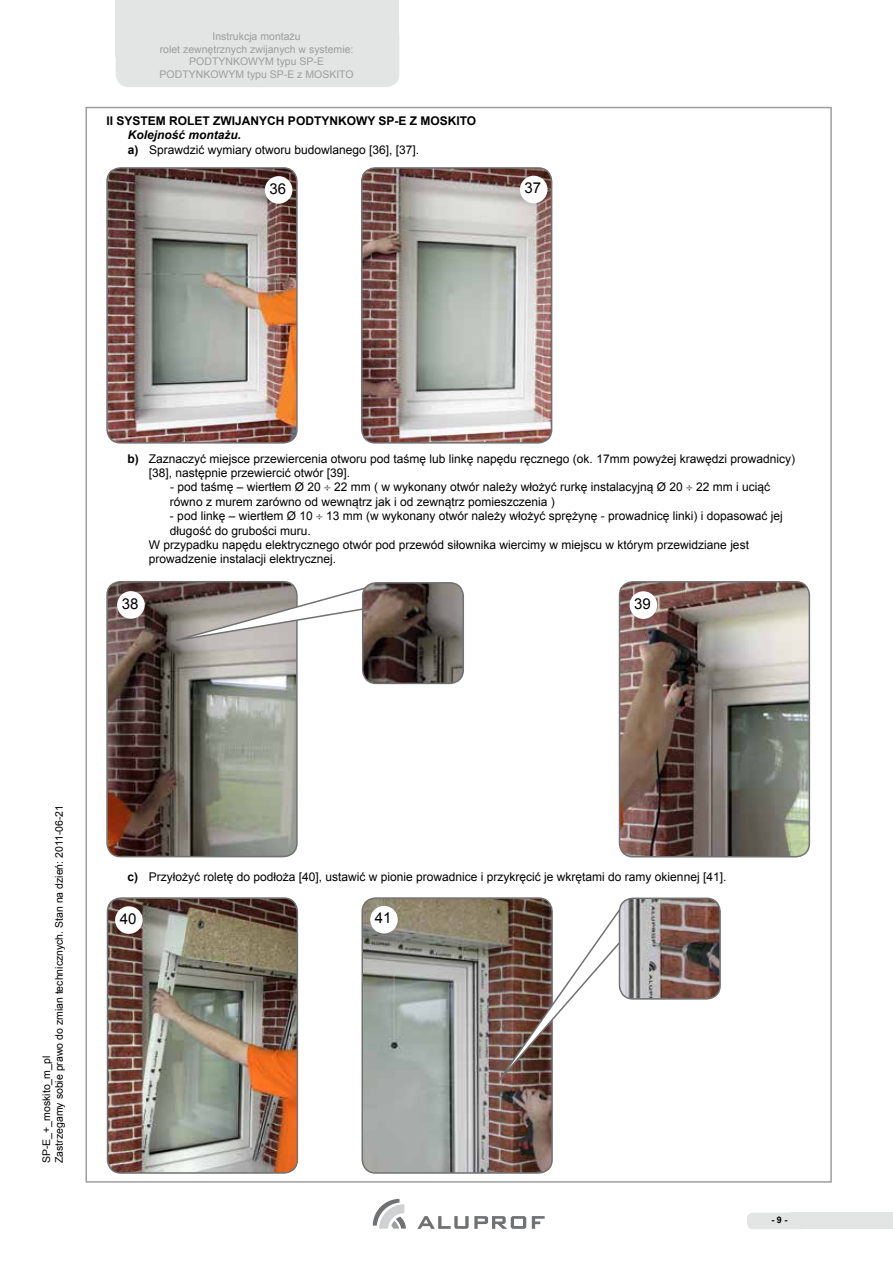
<style>
.page{position:relative;width:893px;height:1263px;background:#fff}
.page>*{position:absolute;margin:0;border:0;box-sizing:border-box;transform-origin:0 0}
.t1{font:15px "Arial";color:#000}
.t2{font:12px/14.4px "Arial";color:#000}
.t3{font:700 12px "Arial";color:#000}
.t4{font:10.5px/12.6px "Arial";color:#9c9e9f;text-align:center}
.t5{font:10.5px/12.6px "Arial";color:#000}
.t6{font:700 9px "Arial";color:#000}
.s1{font-weight:700;font-style:italic}
.s2{font-weight:700}
</style>
<div class="page">
<div style="left:747px;top:1212px;width:63px;height:17px;background:#e3e4e4;border-radius:6px"></div>
<div style="left:790px;top:1212px;width:103px;height:17px;background:#e3e4e4"></div>
<svg style="left:373px;top:1199px;width:33px;height:29px"></svg>
<svg style="left:417px;top:1216px;width:109px;height:13px"></svg>
<svg style="left:532px;top:1216px;width:13px;height:13px"></svg>
<div style="left:116px;top:0;width:283px;height:56px;background:#e3e4e4"></div>
<div style="left:116px;top:21px;width:283px;height:66px;background:#e3e4e4;border-radius:14px"></div>
<img style="left:108px;top:583px;width:188px;height:273px">
<div style="left:106px;top:581px;width:192px;height:276px;border:2px solid #707172;border-radius:14px"></div>
<img style="left:363px;top:168px;width:189px;height:274px">
<div style="left:361px;top:167px;width:191px;height:277px;border:2px solid #707172;border-radius:14px"></div>
<img style="left:109px;top:170px;width:186px;height:271px">
<div style="left:106px;top:167px;width:192px;height:277px;border:2px solid #707172;border-radius:14px"></div>
<div style="left:265px;top:176px;width:27px;height:28px;background:#fff;border-radius:50%"></div>
<div style="left:520px;top:176px;width:27px;height:27px;background:#fff;border-radius:50%"></div>
<div style="left:117px;top:591px;width:28px;height:28px;background:#fff;border-radius:50%"></div>
<svg style="left:174px;top:582px;width:198px;height:60px"></svg>
<img style="left:363px;top:583px;width:100px;height:100px">
<div style="left:362px;top:582px;width:102px;height:102px;border:2px solid #707172;border-radius:14px"></div>
<img style="left:364px;top:900px;width:187px;height:271px">
<div style="left:361px;top:897px;width:192px;height:277px;border:2px solid #707172;border-radius:14px"></div>
<img style="left:108px;top:899px;width:188px;height:273px">
<div style="left:107px;top:897px;width:191px;height:277px;border:2px solid #707172;border-radius:14px"></div>
<div style="left:115px;top:906px;width:28px;height:28px;background:#fff;border-radius:50%"></div>
<div style="left:370px;top:906px;width:28px;height:27px;background:#fff;border-radius:50%"></div>
<img style="left:619px;top:583px;width:190px;height:274px">
<div style="left:619px;top:581px;width:191px;height:276px;border:2px solid #707172;border-radius:14px"></div>
<div style="left:630px;top:591px;width:27px;height:28px;background:#fff;border-radius:50%"></div>
<svg style="left:497px;top:906px;width:122px;height:176px"></svg>
<img style="left:619px;top:900px;width:99px;height:98px">
<div style="left:619px;top:897px;width:102px;height:103px;border:2px solid #707172;border-radius:14px"></div>
<p class="t4" style="left:160px;top:30px;width:196px">Instrukcja montażu<br>rolet zewnętrznych zwijanych w systemie:<br>PODTYNKOWYM typu SP-E<br>PODTYNKOWYM typu SP-E z MOSKITO</p>
<p class="t3" style="left:107px;top:113px;width:371px">II SYSTEM ROLET ZWIJANYCH PODTYNKOWY SP-E Z MOSKITO</p>
<p class="t2" style="left:128px;top:128px;width:293px"><span class="s1">Kolejność montażu.<br></span><span class="s2">a)</span> Sprawdzić wymiary otworu budowlanego [36], [37].</p>
<p class="t1" style="left:269px;top:178px;width:18px">36</p>
<p class="t1" style="left:524px;top:178px;width:18px">37</p>
<p class="t2" style="left:149px;top:451px;width:648px;text-indent:-21px"><span class="s2">b)</span> Zaznaczyć miejsce przewiercenia otworu pod taśmę lub linkę napędu ręcznego (ok. 17mm powyżej krawędzi prowadnicy) [38], następnie przewiercić otwór [39].</p>
<p class="t2" style="left:170px;top:480px;width:602px">- pod taśmę – wiertłem Ø 20 22 mm ( w wykonany otwór należy włożyć rurkę instalacyjną Ø 20 22 mm i uciąć równo z murem zarówno od wewnątrz jak i od zewnątrz pomieszczenia )</p>
<p class="t2" style="left:170px;top:509px;width:614px">- pod linkę – wiertłem Ø 10 13 mm (w wykonany otwór należy włożyć sprężynę - prowadnicę linki) i dopasować jej</p>
<p class="t2" style="left:170px;top:523px;width:142px">długość do grubości muru.</p>
<p class="t2" style="left:149px;top:538px;width:602px">W przypadku napędu elektrycznego otwór pod przewód siłownika wiercimy w miejscu w którym przewidziane jest</p>
<p class="t2" style="left:149px;top:552px;width:189px">prowadzenie instalacji elektrycznej.</p>
<p class="t1" style="left:122px;top:593px;width:18px">38</p>
<p class="t1" style="left:634px;top:594px;width:18px">39</p>
<p class="t5" style="left:40px;top:1163px;width:360px;rotate:-90deg">SP-E_+_moskito_m_pl<br>Zastrzegamy sobie prawo do zmian technicznych. Stan na dzień: 2011-06-21</p>
<p class="t2" style="left:127px;top:869px;width:600px"><span class="s2">c)</span> Przyłożyć roletę do podłoża [40], ustawić w pionie prowadnice i przykręcić je wkrętami do ramy okiennej [41].</p>
<p class="t1" style="left:120px;top:909px;width:18px">40</p>
<p class="t1" style="left:375px;top:908px;width:18px">41</p>
<p class="t6" style="left:771px;top:1214px;width:18px">- 9 -</p>
</div>
